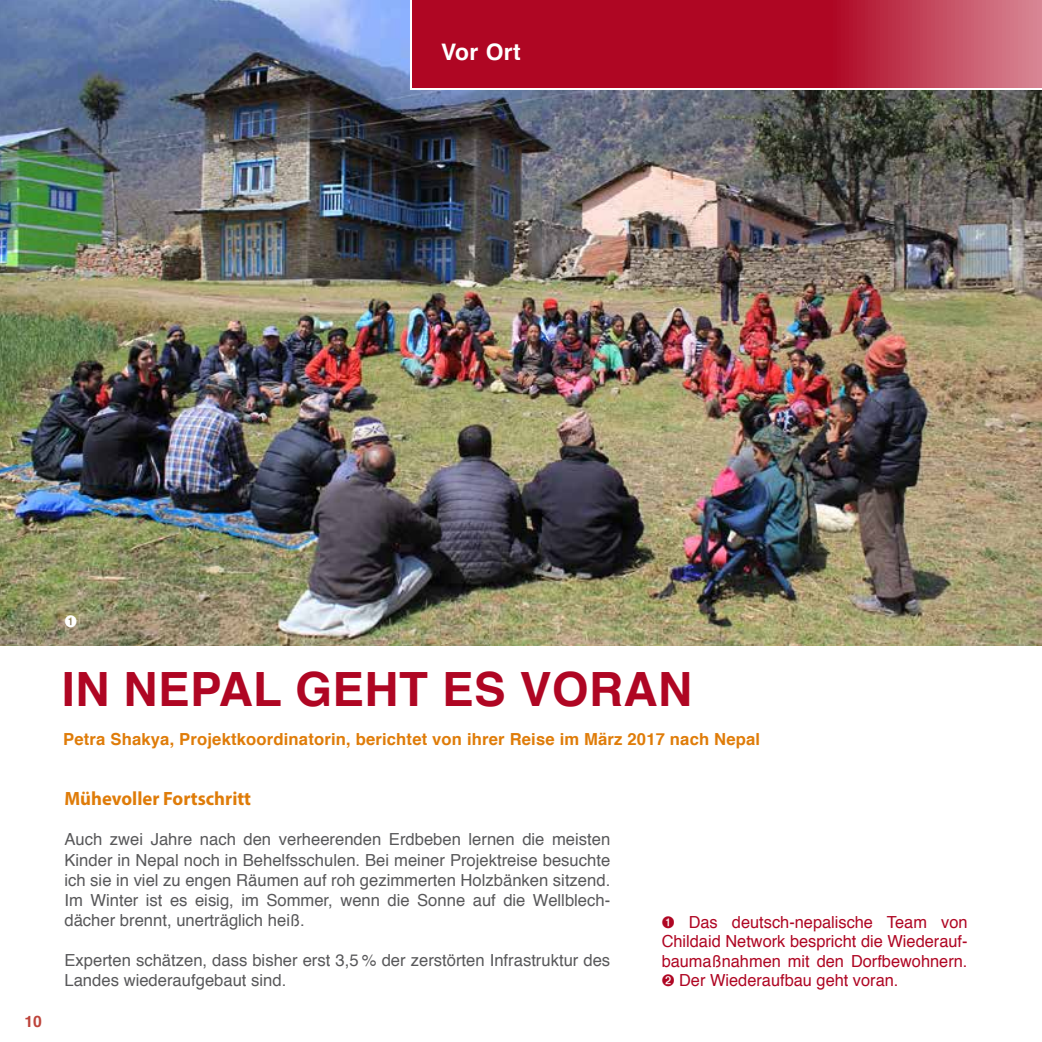
<style>
.page{position:relative;width:1042px;height:1042px;background:#fff}
.page>*{position:absolute;margin:0;border:0;box-sizing:border-box;transform-origin:0 0}
.t1{font:700 47.25px "Helvetica";letter-spacing:.01em;color:#af0623}
.t2{font:700 22.75px "Helvetica";letter-spacing:.02em;color:#fff}
.t3{font:700 19.25px "Myriad Pro";color:#df7c09}
.t4{font:16.62px/20.1px "Helvetica";color:#58585a;text-align:justify}
.t5{font:16.62px/19.2px "Helvetica";color:#af0623;text-align:justify}
.t6{font:700 16.62px "Helvetica";letter-spacing:.01em;color:#df7c09}
.t7{font:700 15.75px "Helvetica";color:#be443b}
</style>
<div class="page">
<img style="left:0;top:0;width:1042px;height:646px">
<svg style="left:644px;top:0;width:398px;height:88px;background:#ba2942"></svg>
<div style="left:412px;top:0;width:232px;height:88px;background:#af0623"></div>
<svg style="left:65px;top:615px;width:12px;height:12px"></svg>
<h2 class="t2" style="left:441px;top:44px;width:81px">Vor Ort</h2>
<p class="t7" style="left:25px;top:1015px;width:19px">10</p>
<h1 class="t1" style="left:62px;top:671px;width:632px">IN NEPAL GEHT ES VORAN</h1>
<p class="t6" style="left:63px;top:732px;width:698px">Petra Shakya, Projektkoordinatorin, berichtet von ihrer Reise im März 2017 nach Nepal</p>
<p class="t3" style="left:64px;top:791px;width:188px">Mühevoller Fortschritt</p>
<p class="t4" style="left:64px;top:831px;width:547px">Auch zwei Jahre nach den verheerenden Erdbeben lernen die meisten Kinder in Nepal noch in Behelfsschulen. Bei meiner Projektreise besuchte ich sie in viel zu engen Räumen auf roh gezimmerten Holzbänken sitzend.<br>Im Winter ist es eisig, im Sommer, wenn die Sonne auf die Wellblech&shy;dächer brennt, unerträglich heiß.</p>
<p class="t4" style="left:64px;top:952px;width:547px">Experten schätzen, dass bisher erst 3,5 % der zerstörten Infrastruktur des<br>Landes wiederaufgebaut sind.</p>
<p class="t5" style="left:662px;top:914px;width:307px">➊ Das deutsch- nepalische Team von Childaid Network bespricht die Wieder auf&shy;bau maß nahmen mit den Dorf bewohnern.<br>➋ Der Wiederaufbau geht voran.</p>
</div>
